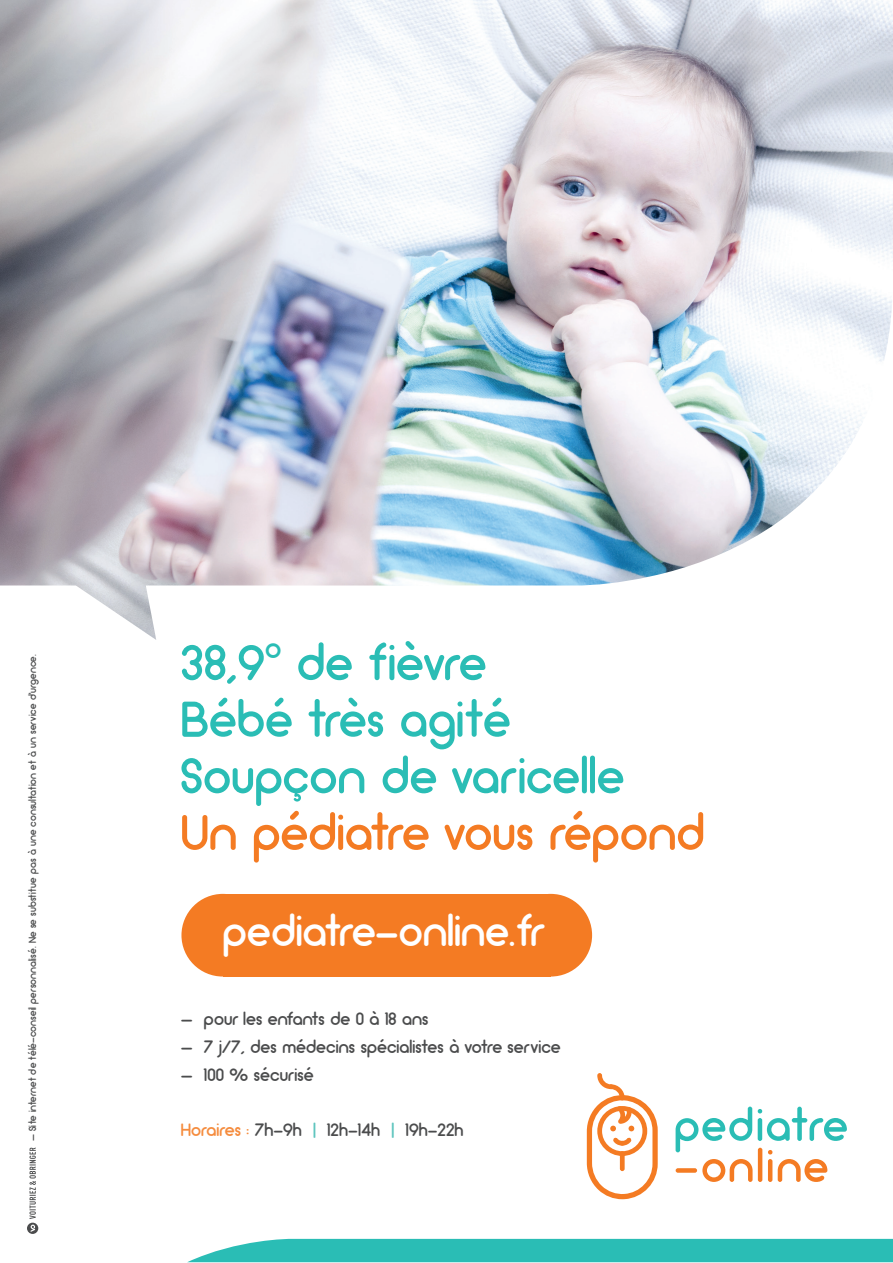
<style>
.page{position:relative;width:893px;height:1263px;background:#fff}
.page>*{position:absolute;margin:0;border:0;box-sizing:border-box;transform-origin:0 0}
.t1{font:50.4px/56.6px "Arciform";color:#2abdb5}
.t2{font:50.4px "Arciform";color:#f47b23}
.t3{font:43.35px "Arciform";color:#fff}
.t4{font:18px "Arciform";color:#4b4c4d}
.t5{font:10.5px "Arciform";letter-spacing:.005em;color:#4b4c4d}
.s1{color:#f58c3e}
.s2{color:#5ec5be}
</style>
<div class="page">
<div style="left:223px;top:894px;width:328px;height:82px;background:#f47b23"></div>
<svg style="left:676px;top:1106px;width:76px;height:46px"></svg>
<svg style="left:758px;top:1107px;width:89px;height:34px"></svg>
<div style="left:676px;top:1168px;width:21px;height:5px;background:#f47b23;border-radius:2px"></div>
<svg style="left:702px;top:1159px;width:51px;height:23px"></svg>
<hr style="left:758px;top:1148px;width:4px;height:34px;background:#f47b23;border-radius:2px">
<svg style="left:768px;top:1150px;width:4px;height:32px"></svg>
<svg style="left:778px;top:1159px;width:49px;height:23px"></svg>
<svg style="left:587px;top:1073px;width:71px;height:126px"></svg>
<img style="left:0;top:0;width:893px;height:640px">
<div style="left:188px;top:1239px;width:705px;height:23px;background:#2abdb5"></div>
<svg style="left:27px;top:1147px;width:11px;height:87px"></svg>
<div style="left:181px;top:894px;width:83px;height:82px;background:#f47b23;border-radius:50%"></div>
<div style="left:509px;top:894px;width:83px;height:82px;background:#f47b23;border-radius:50%"></div>
<p class="t5" style="left:26px;top:1141px;width:488px;rotate:-90deg">— Site internet de télé-conseil personnalisé. Ne se substitue pas à une consultation et à un service d’urgence.</p>
<h1 class="t1" style="left:181px;top:634px;width:444px">38,9<sup>o</sup> de fièvre<br>Bébé très agité<br>Soupçon de varicelle</h1>
<h1 class="t2" style="left:181px;top:801px;width:525px">Un pédiatre vous répond</h1>
<h2 class="t3" style="left:223px;top:904px;width:322px">pediatre-online.fr</h2>
<p class="t4" style="left:181px;top:1007px;width:249px">— pour les enfants de 0 à 18 ans</p>
<p class="t4" style="left:181px;top:1035px;width:381px">— 7 j/7, des médecins spécialistes à votre service</p>
<p class="t4" style="left:181px;top:1063px;width:134px">— 100 % sécurisé</p>
<p class="t4" style="left:181px;top:1118px;width:284px"><span class="s1">Horaires :</span> 7h-9h <span class="s2">|</span> 12h-14h <span class="s2">|</span> 19h-22h</p>
</div>
